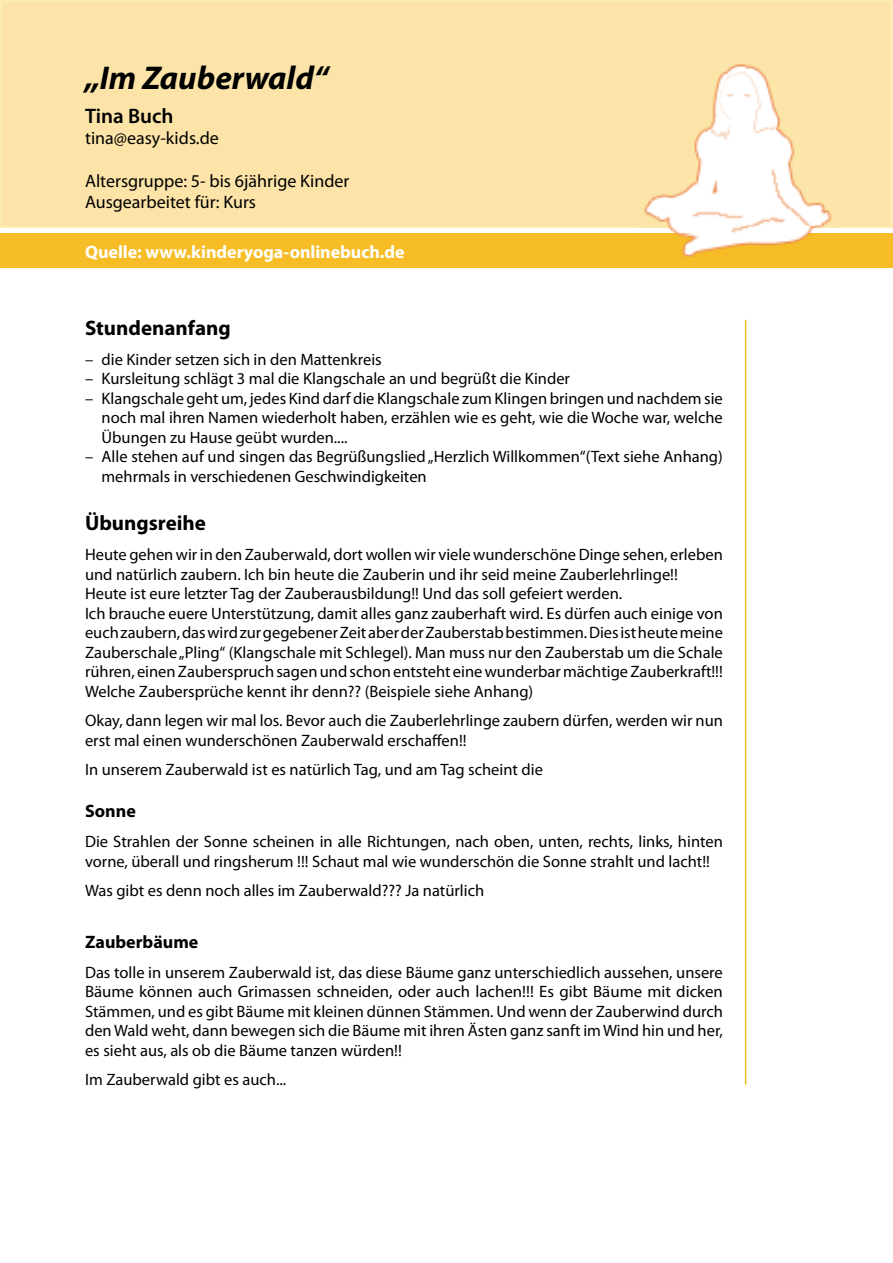
<style>
.page{position:relative;width:893px;height:1263px;background:#fff}
.page>*{position:absolute;margin:0;border:0;box-sizing:border-box;transform-origin:0 0}
.t1{font:italic 700 33px "Myriad Pro";color:#000}
.t2{font:700 21px "Myriad Pro";color:#000}
.t3{font:600 21px "Myriad Pro";color:#000}
.t4{font:18px/21px "Myriad Pro";color:#000}
.t5{font:700 18px "Myriad Pro";letter-spacing:-.005em;color:#fff}
.t6{font:700 18px "Myriad Pro";color:#000}
.t7{font:16.5px/19.5px "Myriad Pro";color:#000}
</style>
<div class="page">
<hr style="left:745px;top:320px;width:1px;height:764px;background:#f7bd26">
<div style="left:0;top:0;width:893px;height:228px;background:#fce4a8"></div>
<div style="left:0;top:234px;width:893px;height:34px;background:#f7bd26"></div>
<img style="left:636px;top:64px;width:203px;height:193px">
<h1 class="t1" style="left:85px;top:56px;width:245px">„Im Zauberwald“</h1>
<p class="t3" style="left:85px;top:103px;width:90px">Tina Buch</p>
<p class="t4" style="left:85px;top:127px;width:135px">tina@easy-kids.de</p>
<p class="t4" style="left:85px;top:170px;width:266px">Altersgruppe: 5- bis 6jährige Kinder<br>Ausgearbeitet für: Kurs</p>
<p class="t5" style="left:85px;top:240px;width:321px">Quelle: www.kinderyoga-onlinebuch.de</p>
<p class="t2" style="left:85px;top:314px;width:147px">Stundenanfang</p>
<p class="t7" style="left:85px;top:349px;width:298px">– die Kinder setzen sich in den Mattenkreis</p>
<p class="t7" style="left:85px;top:369px;width:486px">– Kursleitung schlägt 3 mal die Klangschale an und begrüßt die Kinder</p>
<p class="t7" style="left:102px;top:388px;width:623px;text-align:justify;text-indent:-16px">– Klangschale geht um, jedes Kind darf die Klangschale zum Klingen bringen und nachdem sie noch mal ihren Namen wiederholt haben, erzählen wie es geht, wie die Woche war, welche Übungen zu Hause geübt wurden....</p>
<p class="t7" style="left:102px;top:447px;width:623px;text-indent:-16px">– Alle stehen auf und singen das Begrüßungslied „Herzlich Willkommen“(Text siehe Anhang) mehrmals in verschiedenen Geschwindigkeiten</p>
<p class="t2" style="left:85px;top:510px;width:122px">Übungsreihe</p>
<p class="t7" style="left:85px;top:545px;width:639px">Heute gehen wir in den Zauberwald, dort wollen wir viele wunderschöne Dinge sehen, erleben und natürlich zaubern. Ich bin heute die Zauberin und ihr seid meine Zauberlehrlinge!!<br>Heute ist eure letzter Tag der Zauberausbildung!! Und das soll gefeiert werden.<br>Ich brauche euere Unterstützung, damit alles ganz zauberhaft wird. Es dürfen auch einige von euch zaubern, das wird zur gegebener Zeit aber der Zauberstab bestimmen. Dies ist heute meine Zauberschale „Pling“ (Klangschale mit Schlegel). Man muss nur den Zauberstab um die Schale rühren, einen Zauberspruch sagen und schon entsteht eine wunderbar mächtige Zauberkraft!!!<br>Welche Zaubersprüche kennt ihr denn?? (Beispiele siehe Anhang)</p>
<p class="t7" style="left:85px;top:711px;width:639px">Okay, dann legen wir mal los. Bevor auch die Zauberlehrlinge zaubern dürfen, werden wir nun erst mal einen wunderschönen Zauberwald erschaffen!!</p>
<p class="t7" style="left:85px;top:759px;width:459px">In unserem Zauberwald ist es natürlich Tag, und am Tag scheint die</p>
<p class="t6" style="left:85px;top:799px;width:52px">Sonne</p>
<p class="t7" style="left:85px;top:831px;width:639px">Die Strahlen der Sonne scheinen in alle Richtungen, nach oben, unten, rechts, links, hinten vorne, überall und ringsherum !!! Schaut mal wie wunderschön die Sonne strahlt und lacht!!</p>
<p class="t7" style="left:85px;top:880px;width:401px">Was gibt es denn noch alles im Zauberwald??? Ja natürlich</p>
<p class="t6" style="left:85px;top:930px;width:115px">Zauberbäume</p>
<p class="t7" style="left:85px;top:962px;width:639px;text-align:justify">Das tolle in unserem Zauberwald ist, das diese Bäume ganz unterschiedlich aussehen, unsere Bäume können auch Grimassen schneiden, oder auch lachen!!! Es gibt Bäume mit dicken Stämmen, und es gibt Bäume mit kleinen dünnen Stämmen. Und wenn der Zauberwind durch den Wald weht, dann bewegen sich die Bäume mit ihren Ästen ganz sanft im Wind hin und her, es sieht aus, als ob die Bäume tanzen würden!!</p>
<p class="t7" style="left:85px;top:1069px;width:203px">Im Zauberwald gibt es auch...</p>
</div>
